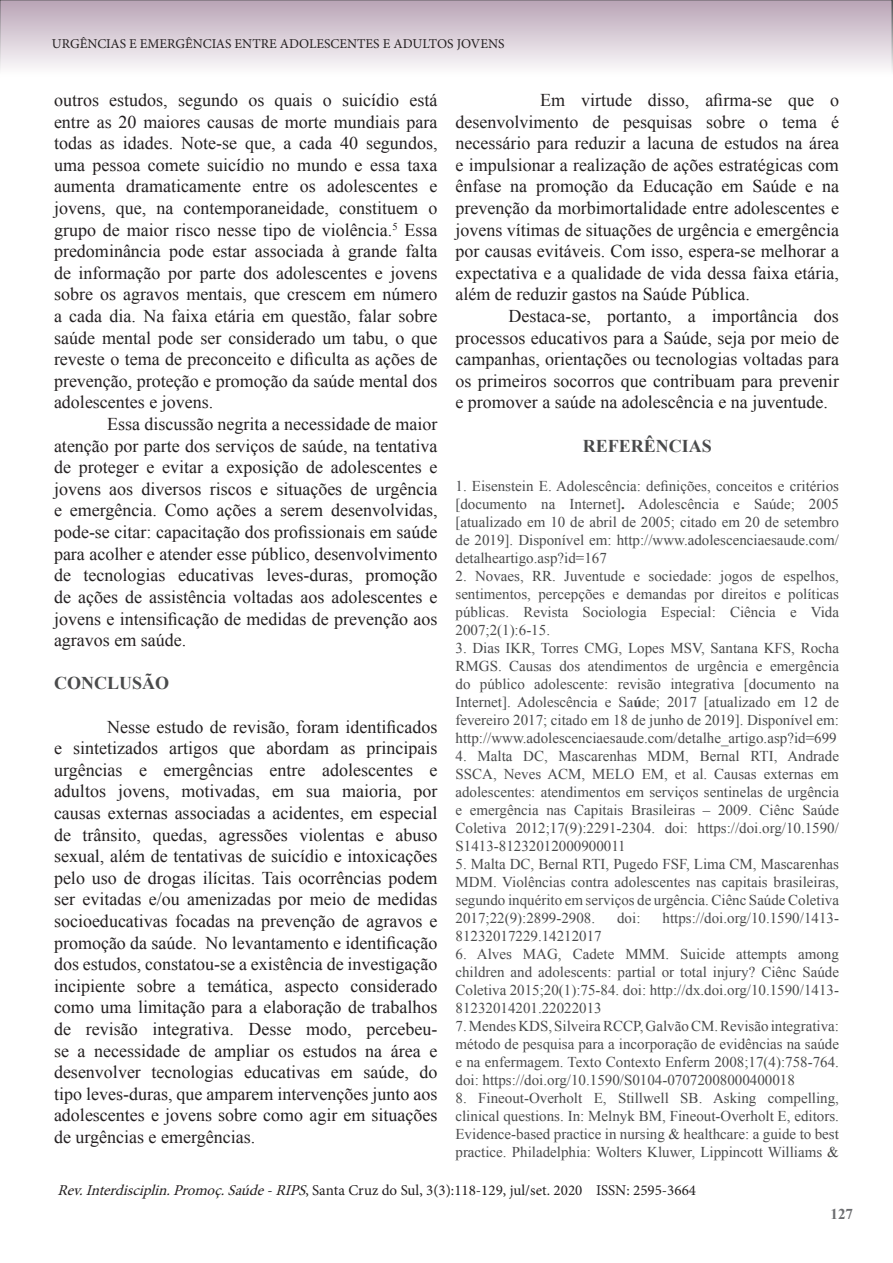
<style>
.page{position:relative;width:893px;height:1263px;background:#fff}
.page>*{position:absolute;margin:0;border:0;box-sizing:border-box;transform-origin:0 0}
.t1{font:18px/21.6px "Times New Roman";color:#231f20;text-align:justify}
.t2{font:700 18px "Times New Roman";color:#494a4b}
.t3{font:15px/18px "Times New Roman";color:#494a4b;text-align:justify}
.t4{font:15px "Minion Pro";color:#231f20}
.t5{font:700 15px "Times New Roman";color:#6c6d70}
.t6{font:13.5px "Minion Pro";color:#231f20}
.s1{font-weight:700}
.s2{font-style:italic}
</style>
<div class="page">
<svg style="left:0;top:0;width:893px;height:72px;background:#d8cdd7"></svg>
<p class="t6" style="left:52px;top:35px;width:454px">URGÊNCIAS E EMERGÊNCIAS ENTRE ADOLESCENTES E ADULTOS JOVENS</p>
<p class="t1" style="left:54px;top:89px;width:385px">outros estudos, segundo os quais o suicídio está entre as 20 maiores causas de morte mundiais para todas as idades. Note-se que, a cada 40 segundos, uma pessoa comete suicídio no mundo e essa taxa aumenta dramaticamente entre os adolescentes e jovens, que, na contemporaneidade, constituem o grupo de maior risco nesse tipo de violência.<sup>5</sup> Essa predominância pode estar associada à grande falta de informação por parte dos adolescentes e jovens sobre os agravos mentais, que crescem em número a cada dia. Na faixa etária em questão, falar sobre saúde mental pode ser considerado um tabu, o que reveste o tema de preconceito e dificulta as ações de prevenção, proteção e promoção da saúde mental dos adolescentes e jovens.</p>
<p class="t1" style="left:54px;top:413px;width:385px;text-indent:53px">Essa discussão negrita a necessidade de maior atenção por parte dos serviços de saúde, na tentativa de proteger e evitar a exposição de adolescentes e jovens aos diversos riscos e situações de urgência e emergência. Como ações a serem desenvolvidas, pode-se citar: capacitação dos profissionais em saúde para acolher e atender esse público, desenvolvimento de tecnologias educativas leves-duras, promoção de ações de assistência voltadas aos adolescentes e jovens e intensificação de medidas de prevenção aos agravos em saúde.</p>
<p class="t2" style="left:54px;top:671px;width:117px">CONCLUSÃO</p>
<p class="t1" style="left:54px;top:715px;width:385px;text-indent:53px">Nesse estudo de revisão, foram identificados e sintetizados artigos que abordam as principais urgências e emergências entre adolescentes e adultos jovens, motivadas, em sua maioria, por causas externas associadas a acidentes, em especial de trânsito, quedas, agressões violentas e abuso sexual, além de tentativas de suicídio e intoxicações pelo uso de drogas ilícitas. Tais ocorrências podem ser evitadas e/ou amenizadas por meio de medidas socioeducativas focadas na prevenção de agravos e promoção da saúde. No levantamento e identificação dos estudos, constatou-se a existência de investigação incipiente sobre a temática, aspecto considerado como uma limitação para a elaboração de trabalhos de revisão integrativa. Desse modo, percebeu&shy;se a necessidade de ampliar os estudos na área e desenvolver tecnologias educativas em saúde, do tipo leves-duras, que amparem intervenções junto aos adolescentes e jovens sobre como agir em situações de urgências e emergências.</p>
<p class="t1" style="left:455px;top:89px;width:385px;text-indent:85px">Em virtude disso, afirma-se que o desenvolvimento de pesquisas sobre o tema é necessário para reduzir a lacuna de estudos na área e impulsionar a realização de ações estratégicas com ênfase na promoção da Educação em Saúde e na prevenção da morbimortalidade entre adolescentes e jovens vítimas de situações de urgência e emergência por causas evitáveis. Com isso, espera-se melhorar a expectativa e a qualidade de vida dessa faixa etária, além de reduzir gastos na Saúde Pública.</p>
<p class="t1" style="left:455px;top:305px;width:385px;text-indent:53px">Destaca-se, portanto, a importância dos processos educativos para a Saúde, seja por meio de campanhas, orientações ou tecnologias voltadas para os primeiros socorros que contribuam para prevenir e promover a saúde na adolescência e na juventude.</p>
<p class="t2" style="left:583px;top:433px;width:131px">REFERÊNCIAS</p>
<p class="t3" style="left:455px;top:477px;width:385px">1. Eisenstein E. Adolescência: definições, conceitos e critérios [documento na Internet]<span class="s1">.</span> Adolescência e Saúde; 2005 [atualizado em 10 de abril de 2005; citado em 20 de setembro de 2019]. Disponível em: http://www.adolescenciaesaude.com/ detalheartigo.asp?id=167</p>
<p class="t3" style="left:455px;top:567px;width:385px">2. Novaes, RR. Juventude e sociedade: jogos de espelhos, sentimentos, percepções e demandas por direitos e políticas públicas. Revista Sociologia Especial: Ciência e Vida 2007;2(1):6-15.</p>
<p class="t3" style="left:455px;top:639px;width:385px">3. Dias IKR, Torres CMG, Lopes MSV, Santana KFS, Rocha RMGS. Causas dos atendimentos de urgência e emergência do público adolescente: revisão integrativa [documento na Internet]. Adolescência e Sa<span class="s1">ú</span>de; 2017 [atualizado em 12 de fevereiro 2017; citado em 18 de junho de 2019]. Disponível em: http://www.adolescenciaesaude.com/detalhe_artigo.asp?id=699</p>
<p class="t3" style="left:455px;top:747px;width:385px">4. Malta DC, Mascarenhas MDM, Bernal RTI, Andrade SSCA, Neves ACM, MELO EM, et al. Causas externas em adolescentes: atendimentos em serviços sentinelas de urgência e emergência nas Capitais Brasileiras – 2009. Ciênc Saúde Coletiva 2012;17(9):2291-2304. doi: https://doi.org/10.1590/ S1413-81232012000900011</p>
<p class="t3" style="left:455px;top:855px;width:385px">5. Malta DC, Bernal RTI, Pugedo FSF, Lima CM, Mascarenhas MDM. Violências contra adolescentes nas capitais brasileiras, segundo inquérito em serviços de urgência. Ciênc Saúde Coletiva 2017;22(9):2899-2908.</p>
<p class="t3" style="left:617px;top:909px;width:25px">doi:</p>
<p class="t3" style="left:663px;top:909px;width:178px">https://doi.org/10.1590/1413-</p>
<p class="t3" style="left:455px;top:927px;width:148px">81232017229.14212017</p>
<p class="t3" style="left:455px;top:945px;width:385px">6. Alves MAG, Cadete MMM. Suicide attempts among children and adolescents: partial or total injury? Ciênc Saúde Coletiva 2015;20(1):75-84. doi: http://dx.doi.org/10.1590/1413- 81232014201.22022013</p>
<p class="t3" style="left:455px;top:1017px;width:385px">7. Mendes KDS, Silveira RCCP, Galvão CM. Revisão integrativa: método de pesquisa para a incorporação de evidências na saúde e na enfermagem. Texto Contexto Enferm 2008;17(4):758-764. doi: https://doi.org/10.1590/S0104-07072008000400018</p>
<p class="t3" style="left:455px;top:1089px;width:385px">8. Fineout-Overholt E, Stillwell SB. Asking compelling, clinical questions. In: Melnyk BM, Fineout-Overholt E, editors.<br>Evidence-based practice in nursing &amp; healthcare: a guide to best practice. Philadelphia: Wolters Kluwer, Lippincott Williams &amp;</p>
<p class="t4" style="left:57px;top:1180px;width:640px"><span class="s2">Rev.Interdisciplin.Promoç.Saúde-RIPS</span>, Santa Cruz do Sul, 3(3):118-129, jul/set. 2020 ISSN: 2595-3664</p>
<p class="t5" style="left:831px;top:1204px;width:24px">127</p>
</div>
